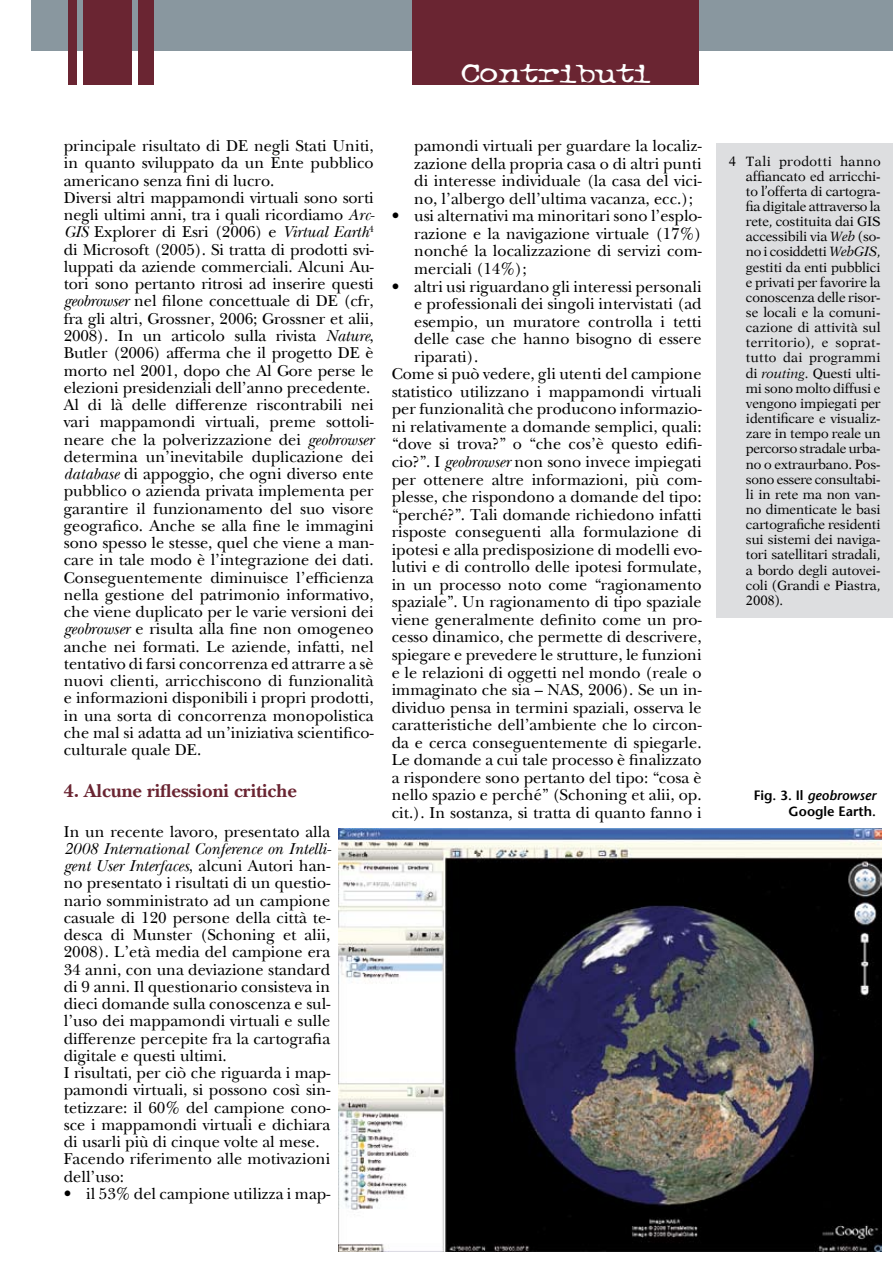
<style>
.page{position:relative;width:893px;height:1263px;background:#fff}
.page>*{position:absolute;margin:0;border:0;box-sizing:border-box;transform-origin:0 0}
.t1{font:30px "Typewriter OS Oldstyle";color:#fff;scale:1.35 1}
.t2{font:700 19.5px "New Baskerville";color:#6a2532}
.t3{font:16.5px/17.2px "New Baskerville";color:#000}
.t4{font:13.5px/15.1px "New Aster";letter-spacing:-.01em;color:#000;text-align:justify}
.t5{font:600 13.5px/16.2px "Stone Sans";color:#000;text-align:right}
.s1{font-style:italic}
</style>
<div class="page">
<div style="left:31px;top:0;width:862px;height:51px;background:#89979f"></div>
<img style="left:339px;top:829px;width:542px;height:422px">
<div style="left:83px;top:0;width:48px;height:85px;background:#6a2532"></div>
<div style="left:139px;top:0;width:15px;height:85px;background:#6a2532"></div>
<div style="left:68px;top:0;width:9px;height:85px;background:#6a2532"></div>
<div style="left:412px;top:0;width:287px;height:85px;background:#6a2532"></div>
<div style="left:716px;top:143px;width:177px;height:475px;background:#dddee0"></div>
<h1 class="t1" style="left:461px;top:56px;width:142px">Contributi</h1>
<p class="t3" style="left:64px;top:137px;width:312px">principale risultato di DE negli Stati Uniti, in quanto sviluppato da un Ente pubblico americano senza fini di lucro.<br>Diversi altri mappamondi virtuali sono sorti negli ultimi anni, tra i quali ricordiamo <span class="s1">Arc-GIS</span> Explorer di Esri (2006) e <span class="s1">Virtual Earth</span><sup>4 </sup>di Microsoft (2005). Si tratta di prodotti svi&shy;luppati da aziende commerciali. Alcuni Au&shy;tori sono pertanto ritrosi ad inserire questi <span class="s1">geobrowser</span> nel filone concettuale di DE (cfr, fra gli altri, Grossner, 2006; Grossner et alii, 2008). In un articolo sulla rivista <span class="s1">Nature</span>, Butler (2006) afferma che il progetto DE è morto nel 2001, dopo che Al Gore perse le elezioni presidenziali dell’anno precedente.<br>Al di là delle differenze riscontrabili nei vari mappamondi virtuali, preme sottoli&shy;neare che la polverizzazione dei <span class="s1">geobrowser </span>determina un’inevitabile duplicazione dei <span class="s1">database</span> di appoggio, che ogni diverso ente pubblico o azienda privata implementa per garantire il funzionamento del suo visore geografico. Anche se alla fine le immagini sono spesso le stesse, quel che viene a man&shy;care in tale modo è l’integrazione dei dati.<br>Conseguentemente diminuisce l’efficienza nella gestione del patrimonio informativo, che viene duplicato per le varie versioni dei <span class="s1">geobrowser</span> e risulta alla fine non omogeneo anche nei formati. Le aziende, infatti, nel tentativo di farsi concorrenza ed attrarre a sè nuovi clienti, arricchiscono di funzionalità e informazioni disponibili i propri prodotti, in una sorta di concorrenza monopolistica che mal si adatta ad un’iniziativa scientifico&shy;culturale quale DE.</p>
<p class="t2" style="left:64px;top:779px;width:235px">4. Alcune riflessioni critiche</p>
<p class="t3" style="left:64px;top:822px;width:268px">In un recente lavoro, presentato alla</p>
<p class="t3" style="left:64px;top:840px;width:269px"><span class="s1">2008 International Conference on Intelli&shy;gent User Interfaces</span>, alcuni Autori han&shy;no presentato i risultati di un questio&shy;nario somministrato ad un campione casuale di 120 persone della città te&shy;desca di Munster (Schoning et alii, 2008). L’età media del campione era 34 anni, con una deviazione standard di 9 anni. Il questionario consisteva in dieci domande sulla conoscenza e sul&shy;l’uso dei mappamondi virtuali e sulle differenze percepite fra la cartografia digitale e questi ultimi.<br>I risultati, per ciò che riguarda i map&shy;pamondi virtuali, si possono così sin&shy;tetizzare: il 60% del campione cono&shy;sce i mappamondi virtuali e dichiara di usarli più di cinque volte al mese.<br>Facendo riferimento alle motivazioni dell’uso:</p>
<p class="t3" style="left:64px;top:1185px;width:268px">• il 53% del campione utilizza i map-</p>
<p class="t3" style="left:414px;top:137px;width:289px;text-align:justify">pamondi virtuali per guardare la localiz&shy;zazione della propria casa o di altri punti di interesse individuale (la casa del vici&shy;no, l’albergo dell’ultima vacanza, ecc.);</p>
<p class="t3" style="left:414px;top:207px;width:289px;text-align:justify;text-indent:-22px">• usi alternativi ma minoritari sono l’esplo&shy;razione e la navigazione virtuale (17%) nonché la localizzazione di servizi com&shy;merciali (14%);</p>
<p class="t3" style="left:392px;top:277px;width:311px">• altri usi riguardano gli interessi personali</p>
<p class="t3" style="left:414px;top:295px;width:289px">e professionali dei singoli intervistati (ad</p>
<p class="t3" style="left:414px;top:313px;width:289px">esempio, un muratore controlla i tetti</p>
<p class="t3" style="left:414px;top:330px;width:289px">delle case che hanno bisogno di essere</p>
<p class="t3" style="left:414px;top:348px;width:66px">riparati).</p>
<p class="t3" style="left:392px;top:365px;width:311px">Come si può vedere, gli utenti del campione</p>
<p class="t3" style="left:392px;top:383px;width:311px">statistico utilizzano i mappamondi virtuali</p>
<p class="t3" style="left:392px;top:400px;width:311px">per funzionalità che producono informazio-</p>
<p class="t3" style="left:392px;top:418px;width:311px">ni relativamente a domande semplici, quali:</p>
<p class="t3" style="left:392px;top:435px;width:311px">“dove si trova?” o “che cos’è questo edifi-</p>
<p class="t3" style="left:392px;top:453px;width:311px">cio?”. I <span class="s1">geobrowser</span> non sono invece impiegati</p>
<p class="t3" style="left:392px;top:470px;width:311px">per ottenere altre informazioni, più com-</p>
<p class="t3" style="left:392px;top:488px;width:311px">plesse, che rispondono a domande del tipo:</p>
<p class="t3" style="left:392px;top:505px;width:311px">“perché?”. Tali domande richiedono infatti</p>
<p class="t3" style="left:392px;top:523px;width:311px">risposte conseguenti alla formulazione di</p>
<p class="t3" style="left:392px;top:541px;width:311px">ipotesi e alla predisposizione di modelli evo-</p>
<p class="t3" style="left:392px;top:558px;width:311px">lutivi e di controllo delle ipotesi formulate,</p>
<p class="t3" style="left:392px;top:576px;width:311px">in un processo noto come “ragionamento</p>
<p class="t3" style="left:392px;top:593px;width:311px">spaziale”. Un ragionamento di tipo spaziale</p>
<p class="t3" style="left:392px;top:611px;width:311px">viene generalmente definito come un pro-</p>
<p class="t3" style="left:392px;top:628px;width:311px">cesso dinamico, che permette di descrivere,</p>
<p class="t3" style="left:392px;top:646px;width:311px">spiegare e prevedere le strutture, le funzioni</p>
<p class="t3" style="left:392px;top:663px;width:311px">e le relazioni di oggetti nel mondo (reale o</p>
<p class="t3" style="left:392px;top:681px;width:311px">immaginato che sia – NAS, 2006). Se un in-</p>
<p class="t3" style="left:392px;top:698px;width:311px">dividuo pensa in termini spaziali, osserva le</p>
<p class="t3" style="left:392px;top:716px;width:311px">caratteristiche dell’ambiente che lo circon-</p>
<p class="t3" style="left:392px;top:734px;width:311px">da e cerca conseguentemente di spiegarle.</p>
<p class="t3" style="left:392px;top:751px;width:311px">Le domande a cui tale processo è finalizzato</p>
<p class="t3" style="left:392px;top:769px;width:311px">a rispondere sono pertanto del tipo: “cosa è</p>
<p class="t3" style="left:392px;top:786px;width:311px">nello spazio e perché” (Schoning et alii, op.</p>
<p class="t3" style="left:392px;top:804px;width:311px">cit.). In sostanza, si tratta di quanto fanno i</p>
<p class="t4" style="left:746px;top:153px;width:136px;text-indent:-17px">4 Tali prodotti hanno affiancato ed arricchi&shy;to l’offerta di cartogra&shy;fia digitale attraverso la rete, costituita dai GIS accessibili via <span class="s1">Web</span> (so&shy;no i cosiddetti <span class="s1">WebGIS</span>, gestiti da enti pubblici e privati per favorire la conoscenza delle risor&shy;se locali e la comuni&shy;cazione di attività sul territorio), e soprat&shy;tutto dai programmi di <span class="s1">routing</span>. Questi ulti&shy;mi sono molto diffusi e vengono impiegati per identificare e visualiz&shy;zare in tempo reale un percorso stradale urba&shy;no o extraurbano. Pos&shy;sono essere consultabi&shy;li in rete ma non van&shy;no dimenticate le basi cartografiche residenti sui sistemi dei naviga&shy;tori satellitari stradali, a bordo degli autovei&shy;coli (Grandi e Piastra, 2008).</p>
<p class="t5" style="left:754px;top:787px;width:124px">Fig. 3. Il <span class="s1">geobrowser<br></span>Google Earth.</p>
</div>
